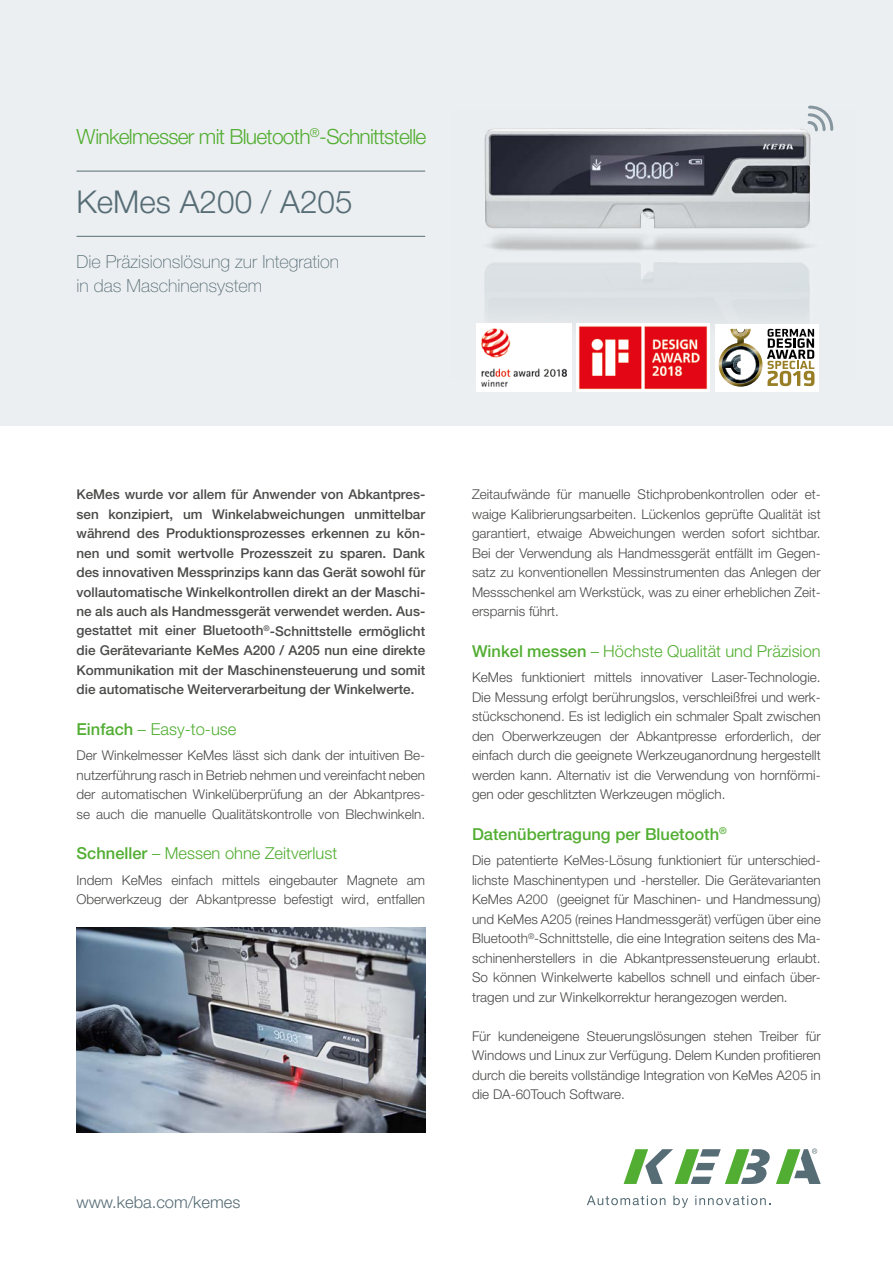
<style>
.page{position:relative;width:893px;height:1263px;background:#fff}
.page>*{position:absolute;margin:0;border:0;box-sizing:border-box;transform-origin:0 0}
.t1{font:300 31.5px "Helvetica Neue LT Pro";color:#576d76}
.t2{font:300 21px "Helvetica Neue LT Pro";letter-spacing:-.035em;color:#52ae32}
.t3{font:100 18px/24px "Helvetica Neue LT Pro";color:#576d76}
.t4{font:300 16.5px "Helvetica Neue LT Pro";color:#52ae32}
.t5{font:500 16.5px "Helvetica Neue LT Pro";color:#52ae32}
.t6{font:300 16.5px "Helvetica Neue LT Pro";color:#576d76}
.t7{font:300 13.5px/19.5px "Helvetica Neue LT Pro";color:#4a4a49;text-align:justify}
.t8{font:500 13.5px/19.5px "Helvetica Neue LT Pro";color:#4a4a49;text-align:justify}
.s1{font-weight:500}
</style>
<div class="page">
<svg style="left:624px;top:1149px;width:146px;height:35px"></svg>
<svg style="left:776px;top:1148px;width:45px;height:36px"></svg>
<svg style="left:587px;top:1195px;width:78px;height:10px"></svg>
<svg style="left:673px;top:1195px;width:15px;height:13px"></svg>
<svg style="left:695px;top:1195px;width:75px;height:10px"></svg>
<div style="left:0;top:0;width:893px;height:426px;background:#eceff1"></div>
<img style="left:77px;top:927px;width:348px;height:205px">
<img style="left:484px;top:128px;width:327px;height:250px">
<hr style="left:77px;top:171px;width:348px;height:1px;background:#576d76">
<hr style="left:77px;top:236px;width:348px;height:1px;background:#576d76">
<img style="left:577px;top:323px;width:132px;height:68px">
<img style="left:476px;top:323px;width:95px;height:68px">
<div style="left:715px;top:323px;width:104px;height:68px;background:#fff"></div>
<img style="left:719px;top:329px;width:43px;height:58px">
<img style="left:722px;top:346px;width:37px;height:38px">
<img style="left:733px;top:329px;width:15px;height:7px">
<svg style="left:736px;top:329px;width:9px;height:5px"></svg>
<img style="left:725px;top:349px;width:31px;height:31px">
<svg style="left:767px;top:329px;width:47px;height:57px"></svg>
<svg style="left:806px;top:105px;width:28px;height:28px"></svg>
<h2 class="t2" style="left:77px;top:124px;width:351px">Winkelmesser mit Bluetooth<sup>®</sup>-Schnittstelle</h2>
<h1 class="t1" style="left:77px;top:183px;width:278px">KeMes A200 / A205</h1>
<h3 class="t3" style="left:77px;top:250px;width:264px">Die Präzisionslösung zur Integration in das Maschinensystem</h3>
<p class="t8" style="left:77px;top:484px;width:350px">KeMes wurde vor allem für Anwender von Abkantpres&shy;sen konzipiert, um Winkelabweichungen unmittelbar während des Produktionsprozesses erkennen zu kön&shy;nen und somit wertvolle Prozesszeit zu sparen. Dank des innovativen Messprinzips kann das Gerät sowohl für vollautomatische Winkelkontrollen direkt an der Maschi&shy;ne als auch als Handmessgerät verwendet werden. Aus&shy;gestattet mit einer Bluetooth<sup>®</sup>-Schnittstelle ermöglicht die Gerätevariante KeMes A200 / A205 nun eine direkte Kommunikation mit der Maschinensteuerung und somit die automatische Weiterverarbeitung der Winkelwerte.</p>
<p class="t4" style="left:77px;top:718px;width:161px"><span class="s1">Einfach</span> – Easy-to-use</p>
<p class="t7" style="left:77px;top:745px;width:350px">Der Winkelmesser KeMes lässt sich dank der intuitiven Be&shy;nutzerführung rasch in Betrieb nehmen und vereinfacht neben der automatischen Winkelüberprüfung an der Abkantpres&shy;se auch die manuelle Qualitätskontrolle von Blechwinkeln.</p>
<p class="t4" style="left:77px;top:843px;width:262px"><span class="s1">Schneller</span> – Messen ohne Zeitverlust</p>
<p class="t7" style="left:77px;top:870px;width:350px">Indem KeMes einfach mittels eingebauter Magnete am<br>Oberwerkzeug der Abkantpresse befestigt wird, entfallen</p>
<p class="t6" style="left:77px;top:1192px;width:165px">www.keba.com/kemes</p>
<p class="t7" style="left:472px;top:484px;width:350px">Zeitaufwände für manuelle Stichprobenkontrollen oder et&shy;waige Kalibrierungsarbeiten. Lückenlos geprüfte Qualität ist garantiert, etwaige Abweichungen werden sofort sichtbar.<br>Bei der Verwendung als Handmessgerät entfällt im Gegen&shy;satz zu konventionellen Messinstrumenten das Anlegen der Messschenkel am Werkstück, was zu einer erheblichen Zeit&shy;ersparnis führt.</p>
<p class="t4" style="left:472px;top:640px;width:350px"><span class="s1">Winkel messen</span> – Höchste Qualität und Präzision</p>
<p class="t7" style="left:472px;top:667px;width:350px">KeMes funktioniert mittels innovativer Laser-Technologie.<br>Die Messung erfolgt berührungslos, verschleißfrei und werk&shy;stückschonend. Es ist lediglich ein schmaler Spalt zwischen den Oberwerkzeugen der Abkantpresse erforderlich, der einfach durch die geeignete Werkzeuganordnung hergestellt werden kann. Alternativ ist die Verwendung von hornförmi&shy;gen oder geschlitzten Werkzeugen möglich.</p>
<p class="t5" style="left:472px;top:824px;width:256px">Datenübertragung per Bluetooth<sup>®</sup></p>
<p class="t7" style="left:472px;top:850px;width:350px">Die patentierte KeMes-Lösung funktioniert für unterschied&shy;lichste Maschinentypen und -hersteller. Die Gerätevarianten KeMes A200 (geeignet für Maschinen- und Handmessung) und KeMes A205 (reines Handmessgerät) verfügen über eine Bluetooth<sup>®</sup>-Schnittstelle, die eine Integration seitens des Ma&shy;schinenherstellers in die Abkantpressensteuerung erlaubt.<br>So können Winkelwerte kabellos schnell und einfach über&shy;tragen und zur Winkelkorrektur herangezogen werden.</p>
<p class="t7" style="left:472px;top:1026px;width:350px">Für kundeneigene Steuerungslösungen stehen Treiber für Windows und Linux zur Verfügung. Delem Kunden profitieren durch die bereits vollständige Integration von KeMes A205 in die DA-60Touch Software.</p>
</div>
